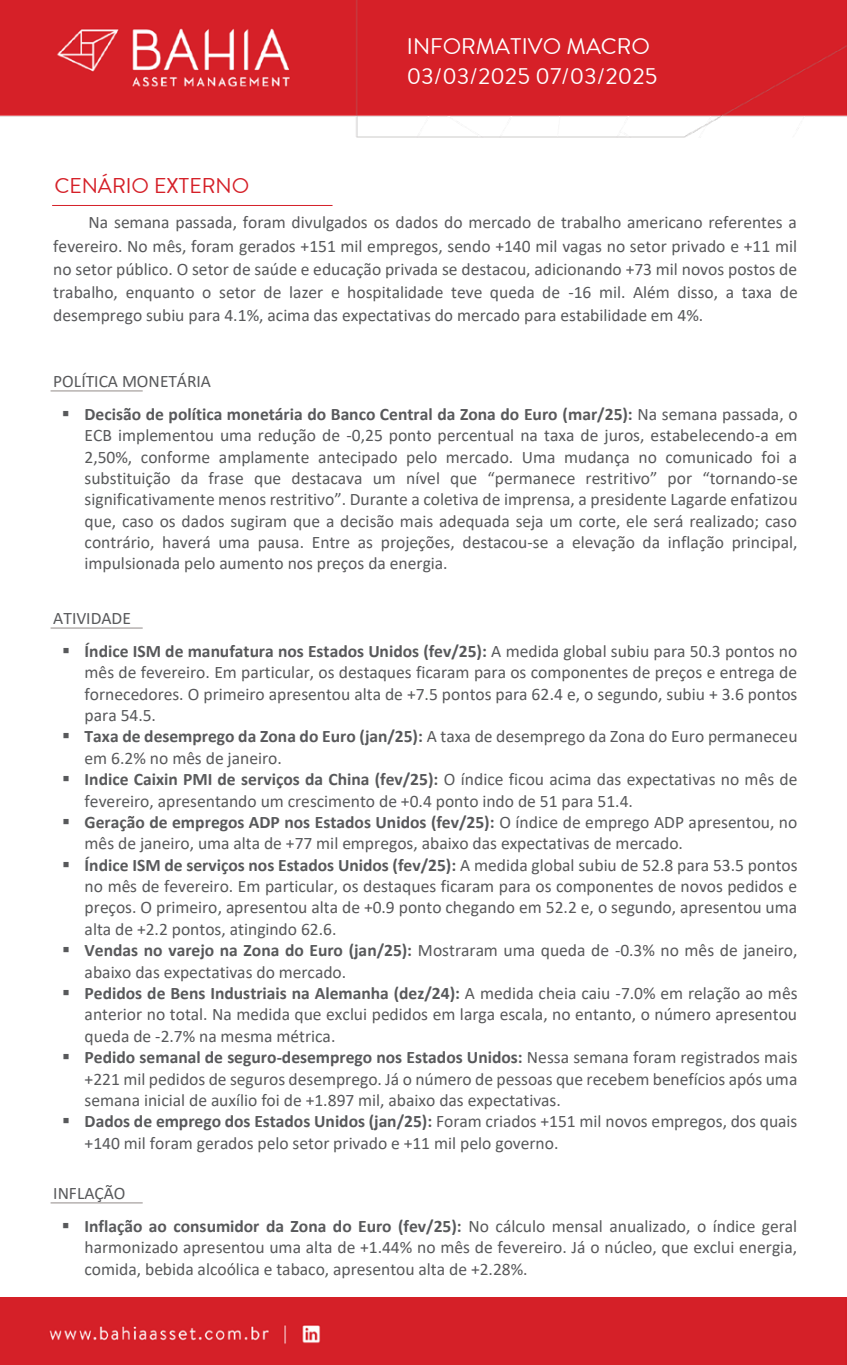
<style>
.page{position:relative;width:847px;height:1365px;background:#fff}
.page>*{position:absolute;margin:0;border:0;box-sizing:border-box;transform-origin:0 0}
.t1{font:22.5px/29.2px "Brandon Text Office";color:#fff}
.t2{font:21.25px "Brandon Text Office";color:#d52028}
.t3{font:17.5px/21.4px "Calibri";color:#58595b;text-align:justify}
.s1{font-weight:700}
</style>
<div class="page">
<img style="left:0;top:0;width:847px;height:137px">
<div style="left:0;top:1297px;width:847px;height:67px;background:#d52028"></div>
<hr style="left:51px;top:627px;width:92px;height:1px;background:#928b89">
<hr style="left:52px;top:205px;width:281px;height:1px;background:#d52028">
<hr style="left:51px;top:1202px;width:92px;height:1px;background:#928b89">
<hr style="left:51px;top:390px;width:92px;height:1px;background:#928b89">
<p class="t1" style="left:407px;top:31px;width:252px">INFORMATIVO MACRO<br>03/03/2025 07/03/2025</p>
<p class="t2" style="left:54px;top:171px;width:196px">CENÁRIO EXTERNO</p>
<p class="t3" style="left:53px;top:211px;width:746px;line-height:23px;text-indent:35px">Na semana passada, foram divulgados os dados do mercado de trabalho americano referentes a fevereiro. No mês, foram gerados +151 mil empregos, sendo +140 mil vagas no setor privado e +11 mil no setor público. O setor de saúde e educação privada se destacou, adicionando +73 mil novos postos de trabalho, enquanto o setor de lazer e hospitalidade teve queda de -16 mil. Além disso, a taxa de desemprego subiu para 4.1%, acima das expectativas do mercado para estabilidade em 4%.</p>
<p class="t3" style="left:53px;top:370px;width:159px">POLÍTICA MONETÁRIA</p>
<p class="t3" style="left:85px;top:403px;width:715px;text-indent:-23px">▪ <span class="s1">Decisão de política monetária do Banco Central da Zona do Euro (mar/25):</span> Na semana passada, o ECB implementou uma redução de -0,25 ponto percentual na taxa de juros, estabelecendo-a em 2,50%, conforme amplamente antecipado pelo mercado. Uma mudança no comunicado foi a substituição da frase que destacava um nível que “permanece restritivo” por “tornando-se significativamente menos restritivo”. Durante a coletiva de imprensa, a presidente Lagarde enfatizou que, caso os dados sugiram que a decisão mais adequada seja um corte, ele será realizado; caso contrário, haverá uma pausa. Entre as projeções, destacou-se a elevação da inflação principal, impulsionada pelo aumento nos preços da energia.</p>
<p class="t3" style="left:53px;top:607px;width:79px">ATIVIDADE</p>
<p class="t3" style="left:85px;top:640px;width:714px;text-indent:-23px">▪ <span class="s1">Índice ISM de manufatura nos Estados Unidos (fev/25):</span> A medida global subiu para 50.3 pontos no mês de fevereiro. Em particular, os destaques ficaram para os componentes de preços e entrega de fornecedores. O primeiro apresentou alta de +7.5 pontos para 62.4 e, o segundo, subiu + 3.6 pontos para 54.5.</p>
<p class="t3" style="left:85px;top:725px;width:714px;text-indent:-23px">▪ <span class="s1">Taxa de desemprego da Zona do Euro (jan/25):</span> A taxa de desemprego da Zona do Euro permaneceu em 6.2% no mês de janeiro.</p>
<p class="t3" style="left:85px;top:768px;width:714px;text-indent:-23px">▪ <span class="s1">Indice Caixin PMI de serviços da China (fev/25):</span> O índice ficou acima das expectativas no mês de fevereiro, apresentando um crescimento de +0.4 ponto indo de 51 para 51.4.</p>
<p class="t3" style="left:85px;top:811px;width:714px;text-indent:-23px">▪ <span class="s1">Geração de empregos ADP nos Estados Unidos (fev/25):</span> O índice de emprego ADP apresentou, no mês de janeiro, uma alta de +77 mil empregos, abaixo das expectativas de mercado.</p>
<p class="t3" style="left:85px;top:853px;width:714px;text-indent:-23px">▪ <span class="s1">Índice ISM de serviços nos Estados Unidos (fev/25):</span> A medida global subiu de 52.8 para 53.5 pontos no mês de fevereiro. Em particular, os destaques ficaram para os componentes de novos pedidos e preços. O primeiro, apresentou alta de +0.9 ponto chegando em 52.2 e, o segundo, apresentou uma alta de +2.2 pontos, atingindo 62.6.</p>
<p class="t3" style="left:85px;top:939px;width:714px;text-indent:-23px">▪ <span class="s1">Vendas no varejo na Zona do Euro (jan/25):</span> Mostraram uma queda de -0.3% no mês de janeiro, abaixo das expectativas do mercado.</p>
<p class="t3" style="left:85px;top:982px;width:714px;text-indent:-23px">▪ <span class="s1">Pedidos de Bens Industriais na Alemanha (dez/24):</span> A medida cheia caiu -7.0% em relação ao mês anterior no total. Na medida que exclui pedidos em larga escala, no entanto, o número apresentou queda de -2.7% na mesma métrica.</p>
<p class="t3" style="left:85px;top:1046px;width:714px;text-indent:-23px">▪ <span class="s1">Pedido semanal de seguro-desemprego nos Estados Unidos:</span> Nessa semana foram registrados mais +221 mil pedidos de seguros desemprego. Já o número de pessoas que recebem benefícios após uma semana inicial de auxílio foi de +1.897 mil, abaixo das expectativas.</p>
<p class="t3" style="left:85px;top:1110px;width:714px;text-indent:-23px">▪ <span class="s1">Dados de emprego dos Estados Unidos (jan/25):</span> Foram criados +151 mil novos empregos, dos quais +140 mil foram gerados pelo setor privado e +11 mil pelo governo.</p>
<p class="t3" style="left:53px;top:1181px;width:74px">INFLAÇÃO</p>
<p class="t3" style="left:85px;top:1214px;width:714px;text-indent:-23px">▪ <span class="s1">Inflação ao consumidor da Zona do Euro (fev/25):</span> No cálculo mensal anualizado, o índice geral harmonizado apresentou uma alta de +1.44% no mês de fevereiro. Já o núcleo, que exclui energia, comida, bebida alcoólica e tabaco, apresentou alta de +2.28%.</p>
</div>
